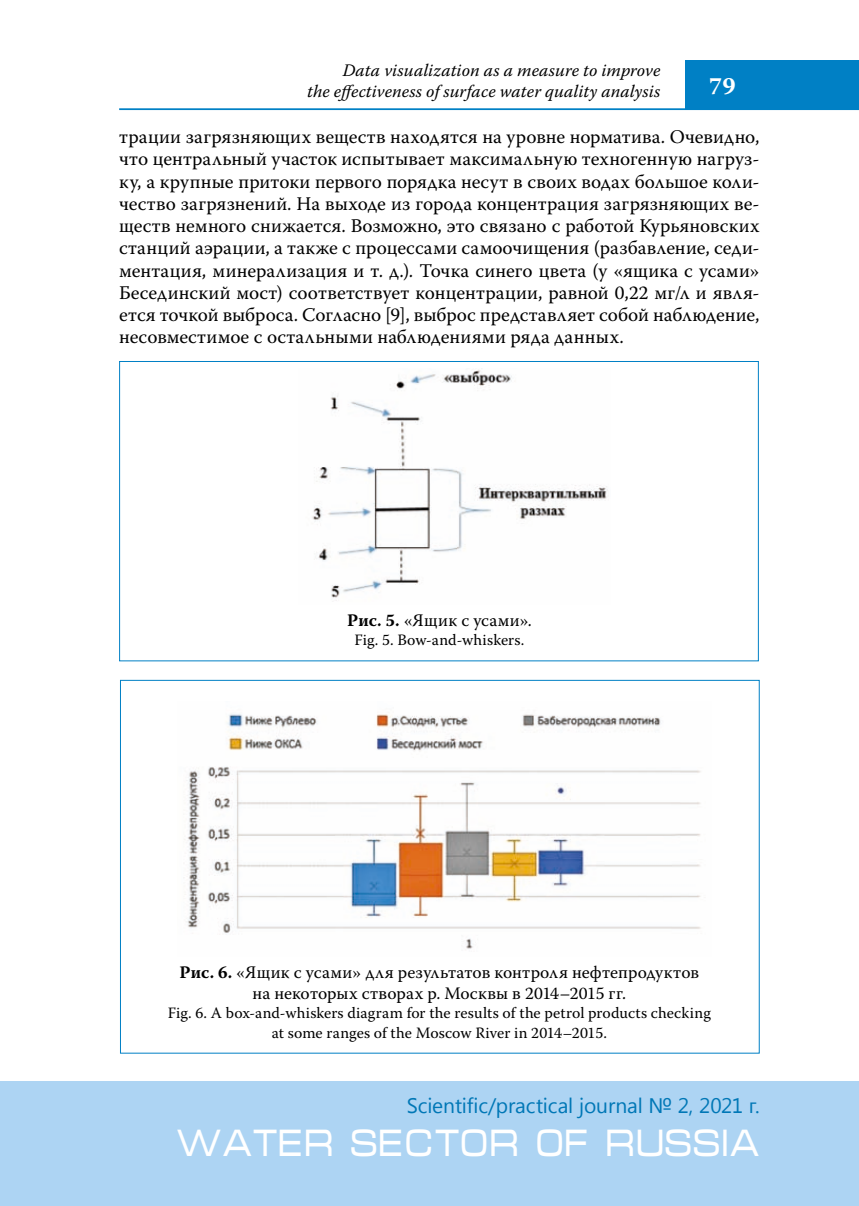
<style>
.page{position:relative;width:859px;height:1206px;background:#fff}
.page>*{position:absolute;margin:0;border:0;box-sizing:border-box;transform-origin:0 0}
.t1{font:38.5px "Micra C";color:#fff;scale:.83 1}
.t2{font:700 24.5px "Warnock Pro";color:#fff}
.t3{font:21px "Segoe UI";letter-spacing:-.005em;color:#0077b6}
.t4{font:19.25px/22.2px "Warnock Pro";letter-spacing:.01em;color:#000;text-align:justify}
.t5{font:17.5px/21px "Warnock Pro";letter-spacing:.01em;color:#000;text-align:center}
.t6{font:italic 17.5px/21px "Warnock Pro";letter-spacing:.005em;color:#000;text-align:right}
.t7{font:15.75px/19.2px "Warnock Pro";letter-spacing:.005em;color:#000;text-align:center}
.s1{font-weight:700}
</style>
<div class="page">
<hr style="left:119px;top:108px;width:739px;height:2px;background:#0080c5">
<div style="left:685px;top:60px;width:173px;height:50px;background:#0080c5"></div>
<div style="left:0;top:1081px;width:858px;height:124px;background:#add4f3"></div>
<img style="left:312px;top:370px;width:296px;height:231px">
<img style="left:184px;top:714px;width:517px;height:235px">
<p class="t6" style="left:307px;top:59px;width:354px">Data visualization as a measure to improve<br>the effectiveness of surface water quality analysis</p>
<p class="t2" style="left:708px;top:71px;width:28px">79</p>
<p class="t4" style="left:119px;top:125px;width:641px">трации загрязняющих веществ находятся на уровне норматива. Очевидно, что центральный участок испытывает максимальную техногенную нагруз&shy;ку, а крупные притоки первого порядка несут в своих водах большое коли&shy;чество загрязнений. На выходе из города концентрация загрязняющих ве&shy;ществ немного снижается. Возможно, это связано с работой Курьяновских станций аэрации, а также с процессами самоочищения (разбавление, седи&shy;ментация, минерализация и т. д.). Точка синего цвета (у «ящика с усами» Бесединский мост) соответствует концентрации, равной 0,22 мг/л и явля&shy;ется точкой выброса. Согласно [9], выброс представляет собой наблюдение, несовместимое с остальными наблюдениями ряда данных.</p>
<p class="t5" style="left:347px;top:609px;width:186px"><span class="s1">Рис. 5.</span> «Ящик с усами».</p>
<p class="t7" style="left:354px;top:630px;width:171px">Fig. 5. Bow-and-whiskers.</p>
<p class="t5" style="left:179px;top:961px;width:521px"><span class="s1">Рис. 6.</span> «Ящик с усами» для результатов контроля нефтепродуктов на некоторых створах р. Москвы в 2014–2015 гг.</p>
<p class="t7" style="left:168px;top:1003px;width:544px">Fig. 6. A box-and-whiskers diagram for the results of the petrol products checking at some ranges of the Moscow River in 2014–2015.</p>
<p class="t3" style="left:406px;top:1090px;width:354px">scientific/practical journal № 2, 2021 г.</p>
<h1 class="t1" style="left:175px;top:1126px;width:705px">WATER SECTOR OF RUSSIA</h1>
</div>
